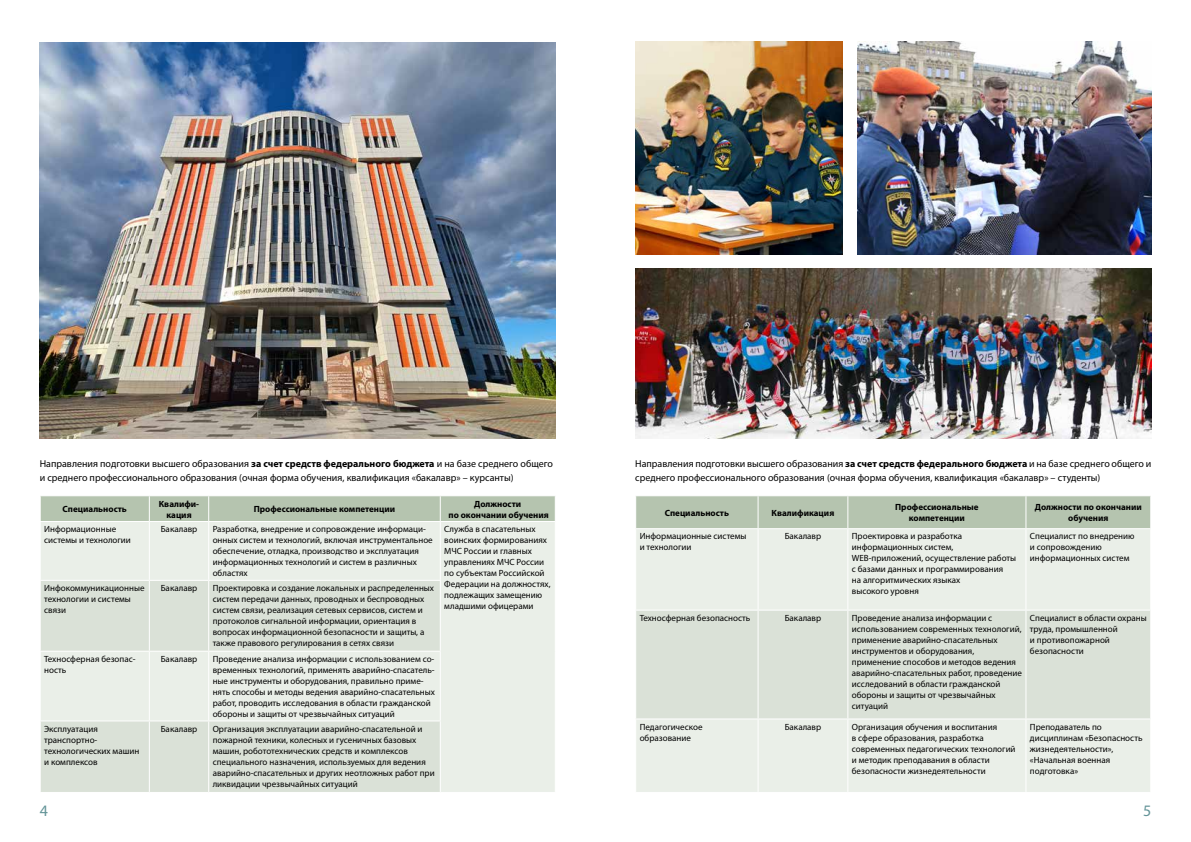
<style>
.page{position:relative;width:1191px;height:842px;background:#fff}
.page>*{position:absolute;margin:0;border:0;box-sizing:border-box;transform-origin:0 0}
.t1{font:16px "Myriad Pro";color:#639498}
.t2{font:10px/14.2px "Myriad Pro";color:#000}
.t3{font:9px/11px "Myriad Pro";color:#000}
.t4{font:700 9px/11px "Myriad Pro";color:#000;text-align:center}
.s1{font-weight:700}
</style>
<div class="page">
<img style="left:40px;top:42px;width:516px;height:397px">
<div style="left:41px;top:522px;width:514px;height:270px;background:#eaefe8"></div>
<svg style="left:41px;top:581px;width:399px;height:211px;fill:#dae1d7"></svg>
<div style="left:40px;top:496px;width:515px;height:25px;background:#b5c4af"></div>
<hr style="left:149px;top:522px;width:1px;height:58px;background:#fff">
<hr style="left:208px;top:522px;width:1px;height:58px;background:#fff">
<hr style="left:440px;top:522px;width:1px;height:58px;background:#fff">
<hr style="left:40px;top:580px;width:109px;height:1px;background:#fff">
<hr style="left:149px;top:580px;width:60px;height:1px;background:#fff">
<hr style="left:149px;top:581px;width:1px;height:70px;background:#fff">
<hr style="left:209px;top:580px;width:232px;height:1px;background:#fff">
<hr style="left:208px;top:581px;width:1px;height:70px;background:#fff">
<hr style="left:440px;top:581px;width:1px;height:70px;background:#fff">
<hr style="left:40px;top:651px;width:109px;height:1px;background:#fff">
<hr style="left:149px;top:651px;width:60px;height:1px;background:#fff">
<hr style="left:149px;top:652px;width:1px;height:68px;background:#fff">
<hr style="left:209px;top:651px;width:232px;height:1px;background:#fff">
<hr style="left:208px;top:652px;width:1px;height:68px;background:#fff">
<hr style="left:440px;top:652px;width:1px;height:68px;background:#fff">
<hr style="left:40px;top:720px;width:109px;height:1px;background:#fff">
<hr style="left:149px;top:720px;width:60px;height:1px;background:#fff">
<hr style="left:149px;top:721px;width:1px;height:71px;background:#fff">
<hr style="left:209px;top:720px;width:232px;height:1px;background:#fff">
<hr style="left:208px;top:721px;width:1px;height:71px;background:#fff">
<hr style="left:440px;top:721px;width:1px;height:71px;background:#fff">
<div style="left:636px;top:496px;width:514px;height:32px;background:#b5c4af"></div>
<div style="left:636px;top:529px;width:514px;height:263px;background:#eaefe8"></div>
<div style="left:636px;top:611px;width:514px;height:107px;background:#dae1d7"></div>
<hr style="left:757px;top:496px;width:1px;height:32px;background:#fff">
<hr style="left:847px;top:496px;width:1px;height:32px;background:#fff">
<hr style="left:1025px;top:496px;width:1px;height:32px;background:#fff">
<hr style="left:757px;top:529px;width:1px;height:81px;background:#fff">
<hr style="left:847px;top:529px;width:1px;height:81px;background:#fff">
<hr style="left:1025px;top:529px;width:1px;height:81px;background:#fff">
<hr style="left:635px;top:610px;width:123px;height:1px;background:#fff">
<hr style="left:758px;top:610px;width:90px;height:1px;background:#fff">
<hr style="left:757px;top:611px;width:1px;height:107px;background:#fff">
<hr style="left:848px;top:610px;width:178px;height:1px;background:#fff">
<hr style="left:847px;top:611px;width:1px;height:107px;background:#fff">
<hr style="left:1026px;top:610px;width:125px;height:1px;background:#fff">
<hr style="left:1025px;top:611px;width:1px;height:107px;background:#fff">
<hr style="left:635px;top:718px;width:123px;height:1px;background:#fff">
<hr style="left:758px;top:718px;width:90px;height:1px;background:#fff">
<hr style="left:757px;top:719px;width:1px;height:73px;background:#fff">
<hr style="left:848px;top:718px;width:178px;height:1px;background:#fff">
<hr style="left:847px;top:719px;width:1px;height:73px;background:#fff">
<hr style="left:1026px;top:718px;width:125px;height:1px;background:#fff">
<hr style="left:1025px;top:719px;width:1px;height:73px;background:#fff">
<img style="left:857px;top:41px;width:294px;height:213px">
<img style="left:635px;top:268px;width:516px;height:171px">
<img style="left:635px;top:41px;width:208px;height:213px">
<p class="t2" style="left:40px;top:456px;width:515px">Направления подготовки высшего образования <span class="s1">за счет средств федерального бюджета</span> и на базе среднего общего и среднего профессионального образования (очная форма обучения, квалификация «бакалавр» – курсанты)</p>
<p class="t2" style="left:635px;top:456px;width:517px">Направления подготовки высшего образования <span class="s1">за счет средств федерального бюджета</span> и на базе среднего общего и среднего профессионального образования (очная форма обучения, квалификация «бакалавр» – студенты)</p>
<p class="t4" style="left:63px;top:503px;width:66px">Специальность</p>
<p class="t4" style="left:159px;top:498px;width:42px">Квалифи&shy;кация</p>
<p class="t4" style="left:254px;top:503px;width:143px">Профессиональные компетенции</p>
<p class="t4" style="left:448px;top:498px;width:102px">Должности<br>по окончании обучения</p>
<p class="t3" style="left:44px;top:524px;width:88px">Информационные системы и технологии</p>
<p class="t3" style="left:161px;top:524px;width:38px">Бакалавр</p>
<p class="t3" style="left:213px;top:524px;width:222px">Разработка, внедрение и сопровождение информаци&shy;онных систем и технологий, включая инструментальное обеспечение, отладка, производство и эксплуатация информационных технологий и систем в различных областях</p>
<p class="t3" style="left:444px;top:524px;width:108px">Служба в спасательных воинских формированиях<br>МЧС России и главных управлениях МЧС России по субъектам Российской<br>Федерации на должностях, подлежащих замещению младшими офицерами</p>
<p class="t3" style="left:44px;top:582px;width:102px">Инфокоммуникационные технологии и системы связи</p>
<p class="t3" style="left:161px;top:582px;width:38px">Бакалавр</p>
<p class="t3" style="left:213px;top:582px;width:223px">Проектировка и создание локальных и распределенных систем передачи данных, проводных и беспроводных систем связи, реализация сетевых сервисов, систем и протоколов сигнальной информации, ориентация в вопросах информационной безопасности и защиты, а также правового регулирования в сетях связи</p>
<p class="t3" style="left:44px;top:653px;width:93px">Техносферная безопас&shy;ность</p>
<p class="t3" style="left:161px;top:653px;width:38px">Бакалавр</p>
<p class="t3" style="left:213px;top:653px;width:224px">Проведение анализа информации с использованием со&shy;временных технологий, применять аварийно-спасатель&shy;ные инструменты и оборудования, правильно приме&shy;нять способы и методы ведения аварийно-спасательных работ, проводить исследования в области гражданской обороны и защиты от чрезвычайных ситуаций</p>
<p class="t3" style="left:44px;top:723px;width:97px">Эксплуатация транспортно&shy;технологических машин и комплексов</p>
<p class="t3" style="left:161px;top:723px;width:38px">Бакалавр</p>
<p class="t3" style="left:213px;top:723px;width:223px">Организация эксплуатации аварийно-спасательной и пожарной техники, колесных и гусеничных базовых машин, робототехнических средств и комплексов специального назначения, используемых для ведения аварийно-спасательных и других неотложных работ при ликвидации чрезвычайных ситуаций</p>
<p class="t4" style="left:664px;top:507px;width:66px">Специальность</p>
<p class="t4" style="left:771px;top:507px;width:64px">Квалификация</p>
<p class="t4" style="left:895px;top:501px;width:85px">Профессиональные компетенции</p>
<p class="t4" style="left:1034px;top:501px;width:108px">Должности по окончании обучения</p>
<p class="t3" style="left:639px;top:531px;width:108px">Информационные системы и технологии</p>
<p class="t3" style="left:784px;top:531px;width:38px">Бакалавр</p>
<p class="t3" style="left:852px;top:531px;width:166px">Проектировка и разработка информационных систем,<br>WEB‑приложений, осуществление работы с базами данных и программирования<br>на алгоритмических языках<br>высокого уровня</p>
<p class="t3" style="left:1030px;top:531px;width:106px">Специалист по внедрению и сопровождению информационных систем</p>
<p class="t3" style="left:639px;top:612px;width:112px">Техносферная безопасность</p>
<p class="t3" style="left:784px;top:612px;width:38px">Бакалавр</p>
<p class="t3" style="left:852px;top:612px;width:172px">Проведение анализа информации с использованием современных технологий, применение аварийно-спасательных инструментов и оборудования, применение способов и методов ведения аварийно-спасательных работ, проведение исследований в области гражданской обороны и защиты от чрезвычайных ситуаций</p>
<p class="t3" style="left:1030px;top:612px;width:118px">Специалист в области охраны труда, промышленной<br>и противопожарной безопасности</p>
<p class="t3" style="left:639px;top:721px;width:64px">Педагогическое образование</p>
<p class="t3" style="left:784px;top:721px;width:38px">Бакалавр</p>
<p class="t3" style="left:852px;top:721px;width:165px">Организация обучения и воспитания<br>в сфере образования, разработка современных педагогических технологий и методик преподавания в области безопасности жизнедеятельности</p>
<p class="t3" style="left:1030px;top:721px;width:114px">Преподаватель по дисциплинам «Безопасность жизнедеятельности», «Начальная военная подготовка»</p>
<h1 class="t1" style="left:40px;top:800px;width:10px">4</h1>
<h1 class="t1" style="left:1143px;top:800px;width:10px">5</h1>
</div>
